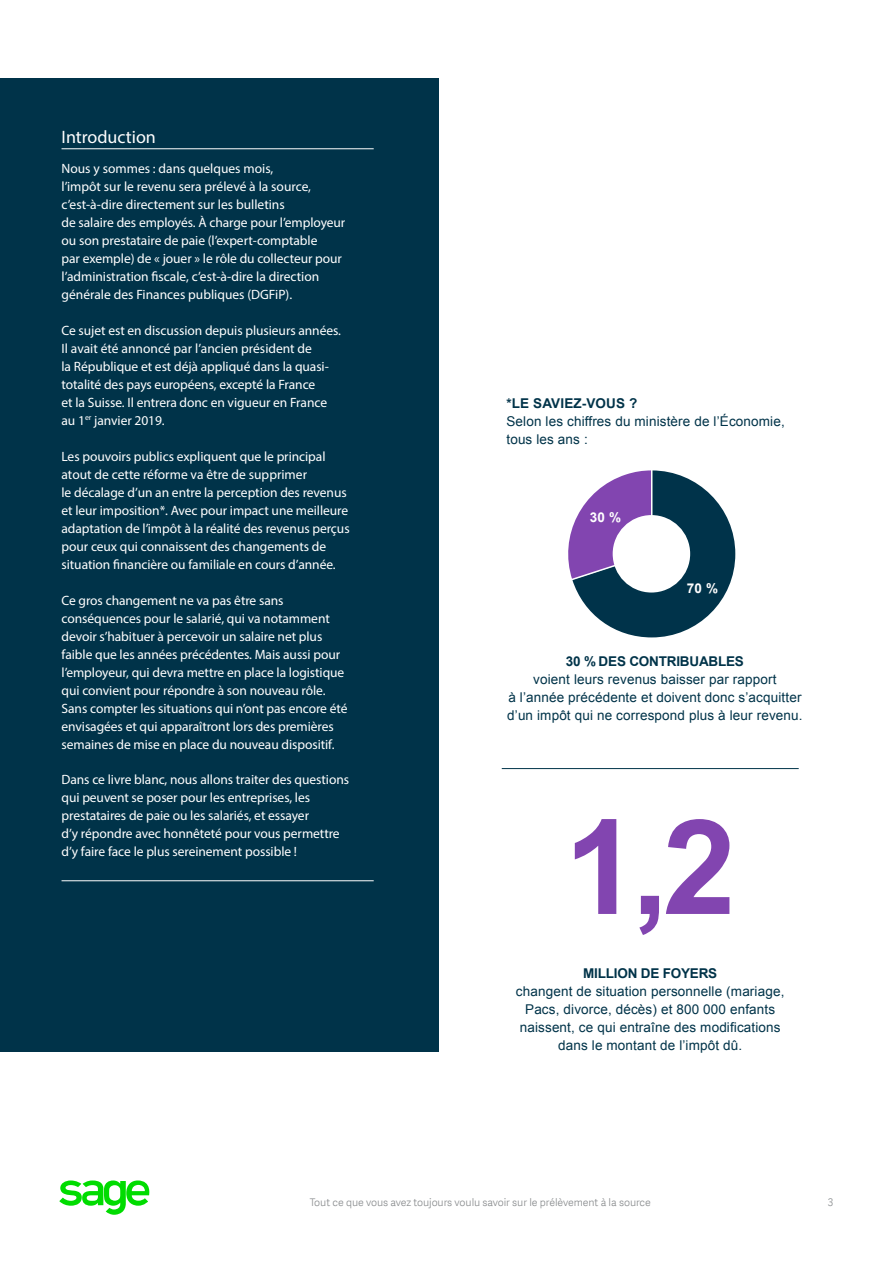
<style>
.page{position:relative;width:893px;height:1263px;background:#fff}
.page>*{position:absolute;margin:0;border:0;box-sizing:border-box;transform-origin:0 0}
.t1{font:700 132px "Arial";color:#8245b0}
.t2{font:18px "Myriad Pro";color:#fff}
.t3{font:13.5px/18px "Myriad Pro";letter-spacing:-.005em;color:#fff}
.t4{font:13.5px/18px "Arial";letter-spacing:.01em;color:#003349;text-align:center}
.t5{font:700 13.5px "Arial";letter-spacing:-.015em;color:#003349}
.t6{font:700 13.5px "Arial";letter-spacing:.01em;color:#003349}
.t7{font:700 13.5px "Arial";color:#fff}
.t8{font:10.5px "Adelle Sans SAGE Lt";letter-spacing:-.005em;color:#888b8d}
</style>
<div class="page">
<svg style="left:59px;top:1181px;width:91px;height:34px"></svg>
<div style="left:0;top:79px;width:438px;height:973px;background:#003349"></div>
<hr style="left:501px;top:768px;width:297px;height:1px;background:#003349">
<svg style="left:568px;top:470px;width:167px;height:167px"></svg>
<hr style="left:62px;top:149px;width:312px;height:1px;background:#fff">
<hr style="left:62px;top:881px;width:312px;height:1px;background:#fff">
<h2 class="t2" style="left:62px;top:125px;width:96px">Introduction</h2>
<p class="t3" style="left:62px;top:159px;width:285px">Nous y sommes : dans quelques mois,<br>l’impôt sur le revenu sera prélevé à la source, c’est-à-dire directement sur les bulletins<br>de salaire des employés. À charge pour l’employeur ou son prestataire de paie (l’expert-comptable<br>par exemple) de « jouer » le rôle du collecteur pour l’administration fiscale, c’est-à-dire la direction générale des Finances publiques (DGFiP).</p>
<p class="t3" style="left:62px;top:321px;width:281px">Ce sujet est en discussion depuis plusieurs années.<br>Il avait été annoncé par l’ancien président de<br>la République et est déjà appliqué dans la quasi&shy;totalité des pays européens, excepté la France<br>et la Suisse. Il entrera donc en vigueur en France au 1<sup>er</sup> janvier 2019.</p>
<p class="t3" style="left:61px;top:447px;width:290px">Les pouvoirs publics expliquent que le principal atout de cette réforme va être de supprimer<br>le décalage d’un an entre la perception des revenus et leur imposition*. Avec pour impact une meilleure adaptation de l’impôt à la réalité des revenus perçus pour ceux qui connaissent des changements de situation financière ou familiale en cours d’année.</p>
<p class="t3" style="left:61px;top:591px;width:287px">Ce gros changement ne va pas être sans conséquences pour le salarié, qui va notamment devoir s’habituer à percevoir un salaire net plus faible que les années précédentes. Mais aussi pour l’employeur, qui devra mettre en place la logistique qui convient pour répondre à son nouveau rôle.<br>Sans compter les situations qui n’ont pas encore été envisagées et qui apparaîtront lors des premières semaines de mise en place du nouveau dispositif.</p>
<p class="t3" style="left:61px;top:771px;width:289px">Dans ce livre blanc, nous allons traiter des questions qui peuvent se poser pour les entreprises, les prestataires de paie ou les salariés, et essayer<br>d’y répondre avec honnêteté pour vous permettre d’y faire face le plus sereinement possible !</p>
<p class="t6" style="left:506px;top:394px;width:132px">*LE SAVIEZ-VOUS ?</p>
<p class="t4" style="left:506px;top:412px;width:280px;text-align:left">Selon les chiffres du ministère de l’Économie, tous les ans :</p>
<p class="t7" style="left:590px;top:509px;width:33px">30 %</p>
<p class="t7" style="left:687px;top:580px;width:33px">70 %</p>
<p class="t5" style="left:566px;top:652px;width:180px">30 % DES CONTRIBUABLES</p>
<p class="t4" style="left:507px;top:670px;width:297px">voient leurs revenus baisser par rapport<br>à l’année précédente et doivent donc s’acquitter d’un impôt qui ne correspond plus à leur revenu.</p>
<h1 class="t1" style="left:564px;top:780px;width:173px">1,2</h1>
<p class="t5" style="left:583px;top:964px;width:136px">MILLION DE FOYERS</p>
<p class="t4" style="left:516px;top:982px;width:270px">changent de situation personnelle (mariage, Pacs, divorce, décès) et 800 000 enfants naissent, ce qui entraîne des modifications dans le montant de l’impôt dû.</p>
<p class="t8" style="left:309px;top:1195px;width:343px">Tout ce que vous avez toujours voulu savoir sur le prélèvement à la source</p>
<p class="t8" style="left:827px;top:1195px;width:7px">3</p>
</div>
